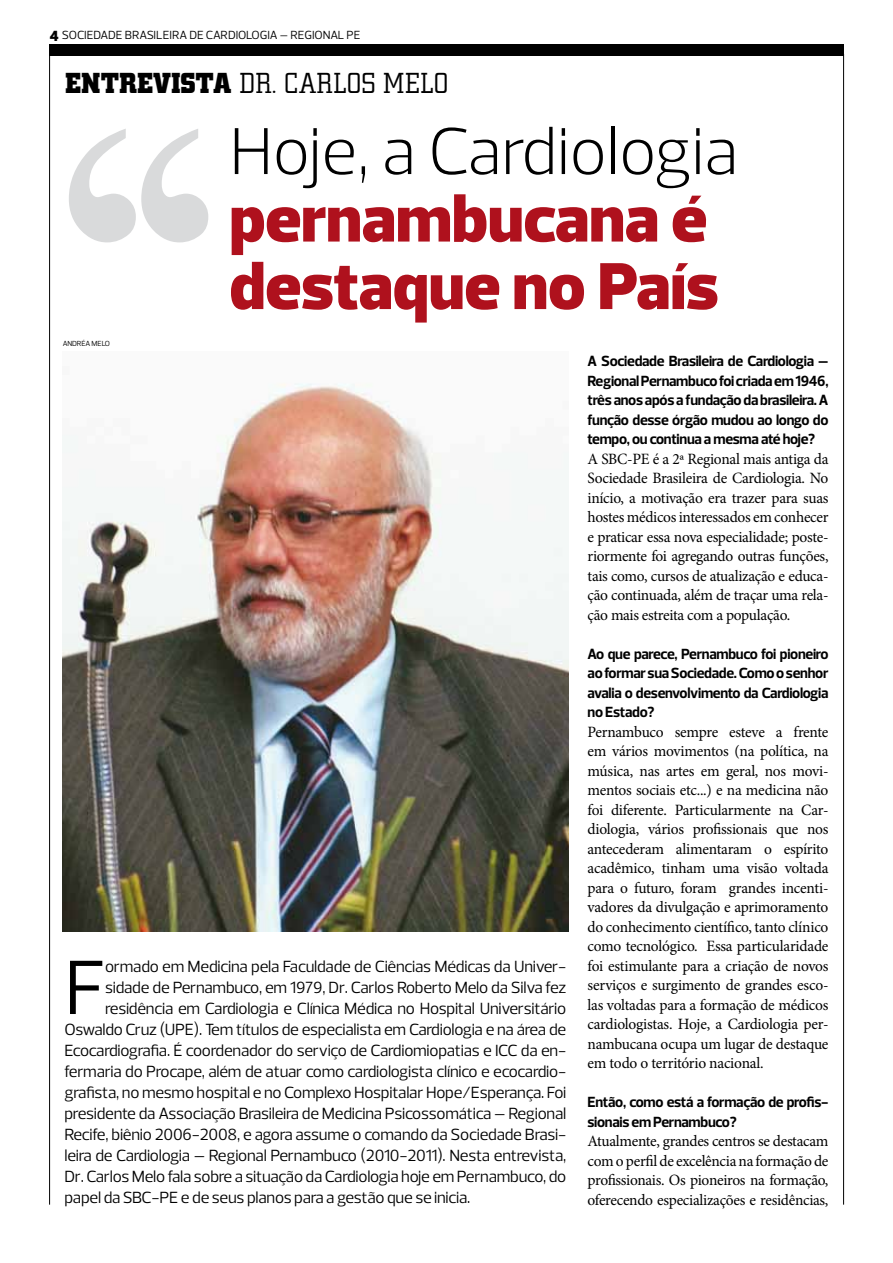
<style>
.page{position:relative;width:893px;height:1263px;background:#fff}
.page>*{position:absolute;margin:0;border:0;box-sizing:border-box;transform-origin:0 0}
.t1{font:450px "Times New Roman";color:#d9dadb}
.t2{font:78.3px "Prelo";color:#000}
.t3{font:900 67.5px/67.5px "Prelo";color:#af111d}
.t4{font:300 67.5px "Prelo";color:#000}
.t5{font:30px "City D Ligh";color:#000}
.t6{font:16.5px "Prelo";letter-spacing:-.015em;color:#000}
.t7{font:15.75px/19.5px "Minion Pro";letter-spacing:-.02em;color:#000;text-align:justify}
.t8{font:700 15px/19.5px "Prelo";letter-spacing:-.02em;color:#000;text-align:justify}
.t9{font:12px "Prelo";letter-spacing:-.01em;color:#000}
.t10{font:7.5px "Prelo";letter-spacing:-.01em;color:#000}
.s1{font-weight:900;font-size:15px}
.s2{font-family:"City D";font-weight:700}
</style>
<div class="page">
<hr style="left:49px;top:56px;width:1px;height:1148px;background:#000">
<hr style="left:843px;top:54px;width:1px;height:1150px;background:#000">
<div style="left:50px;top:44px;width:794px;height:12px;background:#000"></div>
<img style="left:63px;top:383px;width:505px;height:549px">
<p class="t9" style="left:50px;top:28px;width:312px"><span class="s1">4</span> SOCIEDADE BRASILEIRA DE CARDIOLOGIA – REGIONAL PE</p>
<h3 class="t5" style="left:65px;top:67px;width:385px"><span class="s2">ENTREVISTA</span> DR. CARLOS MELO</h3>
<h1 class="t1" style="left:28px;top:-20px;width:224px">‘‘</h1>
<p class="t10" style="left:63px;top:339px;width:49px">ANDRÉA MELO</p>
<h3 class="t4" style="left:230px;top:110px;width:510px">Hoje, a Cardiologia</h3>
<h3 class="t3" style="left:230px;top:186px;width:490px">pernambucana é destaque no País</h3>
<h2 class="t2" style="left:64px;top:939px;width:43px">F</h2>
<p class="t6" style="left:105px;top:956px;width:463px">ormado em Medicina pela Faculdade de Ciências Médicas da Univer-</p>
<p class="t6" style="left:105px;top:977px;width:463px">sidade de Pernambuco, em 1979, Dr. Carlos Roberto Melo da Silva fez</p>
<p class="t6" style="left:105px;top:998px;width:463px">residência em Cardiologia e Clínica Médica no Hospital Universitário</p>
<p class="t6" style="left:64px;top:1019px;width:503px">Oswaldo Cruz (UPE). Tem títulos de especialista em Cardiologia e na área de</p>
<p class="t6" style="left:64px;top:1040px;width:503px">Ecocardiografia. É coordenador do serviço de Cardiomiopatias e ICC da en-</p>
<p class="t6" style="left:64px;top:1061px;width:503px">fermaria do Procape, além de atuar como cardiologista clínico e ecocardio-</p>
<p class="t6" style="left:64px;top:1082px;width:503px">grafista, no mesmo hospital e no Complexo Hospitalar Hope/Esperança. Foi</p>
<p class="t6" style="left:64px;top:1103px;width:503px">presidente da Associação Brasileira de Medicina Psicossomática – Regional</p>
<p class="t6" style="left:64px;top:1124px;width:503px">Recife, biênio 2006-2008, e agora assume o comando da Sociedade Brasi-</p>
<p class="t6" style="left:64px;top:1145px;width:503px">leira de Cardiologia – Regional Pernambuco (2010-2011). Nesta entrevista,</p>
<p class="t6" style="left:64px;top:1166px;width:503px">Dr. Carlos Melo fala sobre a situação da Cardiologia hoje em Pernambuco, do</p>
<p class="t6" style="left:64px;top:1187px;width:407px">papel da SBC-PE e de seus planos para a gestão que se inicia.</p>
<p class="t8" style="left:587px;top:351px;width:242px">A Sociedade Brasileira de Cardiologia – Regional Pernambuco foi criada em 1946, três anos após a fundação da brasileira. A função desse órgão mudou ao longo do tempo, ou continua a mesma até hoje?</p>
<p class="t7" style="left:587px;top:449px;width:242px">A SBC-PE é a 2ª Regional mais antiga da Sociedade Brasileira de Cardiologia. No início, a motivação era trazer para suas hostes médicos interessados em conhecer e praticar essa nova especialidade; poste&shy;riormente foi agregando outras funções, tais como, cursos de atualização e educa&shy;ção continuada, além de traçar uma rela&shy;ção mais estreita com a população.</p>
<p class="t8" style="left:587px;top:644px;width:242px">Ao que parece, Pernambuco foi pioneiro ao formar sua Sociedade. Como o senhor avalia o desenvolvimento da Cardiologia no Estado?</p>
<p class="t7" style="left:587px;top:722px;width:242px">Pernambuco sempre esteve a frente em vários movimentos (na política, na música, nas artes em geral, nos movi&shy;mentos sociais etc...) e na medicina não foi diferente. Particularmente na Car&shy;diologia, vários profissionais que nos antecederam alimentaram o espírito acadêmico, tinham uma visão voltada para o futuro, foram grandes incenti&shy;vadores da divulgação e aprimoramento do conhecimento científico, tanto clínico como tecnológico. Essa particularidade foi estimulante para a criação de novos serviços e surgimento de grandes esco&shy;las voltadas para a formação de médicos cardiologistas. Hoje, a Cardiologia per&shy;nambucana ocupa um lugar de destaque em todo o território nacional.</p>
<p class="t8" style="left:587px;top:1092px;width:242px">Então, como está a formação de profis&shy;sionais em Pernambuco?</p>
<p class="t7" style="left:587px;top:1131px;width:242px">Atualmente, grandes centros se destacam com o perfil de excelência na formação de profissionais. Os pioneiros na formação, oferecendo especializações e residências,</p>
</div>
